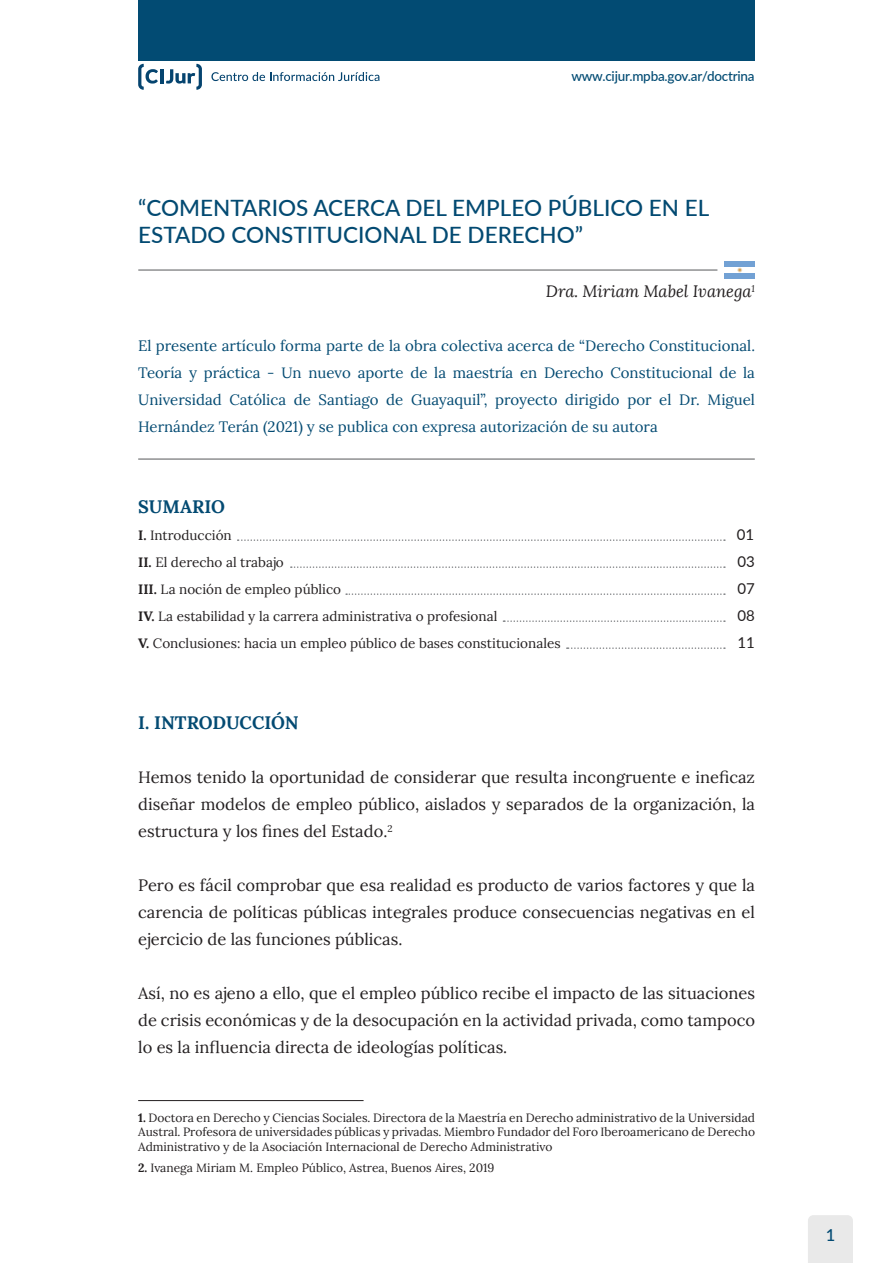
<style>
.page{position:relative;width:893px;height:1263px;background:#fff}
.page>*{position:absolute;margin:0;border:0;box-sizing:border-box;transform-origin:0 0}
.t1{font:500 22.5px/27px "Lato";color:#034a72}
.texto_corrido{font:700 18px "Lora";color:#034a72}
.texto_corrido-2{font:16.5px/27px "Lora";color:#231f20;text-align:justify}
.texto_corrido-3{font:italic 16.5px "Lora";color:#231f20}
.t2{font:500 16.5px "Lato";color:#024a73}
.texto_corrido-4{font:15px/27px "Lora";color:#034a72;text-align:justify}
.texto_corrido-5{font:15px "Lato";color:#231f20}
.texto_corrido-6{font:13.5px "Lora";color:#231f20}
.t3{font:500 13.5px "Lato";letter-spacing:-.015em;color:#024b73}
.Nota_al_pie_-_DOCTRI{font:12px/14.4px "Lora";color:#231f20;text-align:justify}
.s1{font-weight:700}
</style>
<div class="page">
<div style="left:808px;top:1215px;width:45px;height:48px;background:#e9e9e9"></div>
<div style="left:138px;top:0;width:617px;height:61px;background:#024b73"></div>
<hr style="left:138px;top:1100px;width:226px;height:1px;background:#231f20">
<svg style="left:291px;top:566px;width:434px;height:2px"></svg>
<svg style="left:346px;top:593px;width:379px;height:2px"></svg>
<svg style="left:503px;top:620px;width:222px;height:2px"></svg>
<svg style="left:567px;top:647px;width:158px;height:2px"></svg>
<hr style="left:138px;top:459px;width:617px;height:1px;background:#57585a">
<svg style="left:238px;top:539px;width:487px;height:2px"></svg>
<hr style="left:138px;top:270px;width:579px;height:1px;background:#57585a">
<div style="left:725px;top:261px;width:30px;height:6px;background:#72a1d4"></div>
<div style="left:725px;top:273px;width:30px;height:6px;background:#72a1d4"></div>
<svg style="left:737px;top:268px;width:5px;height:4px"></svg>
<svg style="left:211px;top:72px;width:168px;height:9px"></svg>
<hr style="left:160px;top:69px;width:4px;height:14px;background:#05446f">
<svg style="left:166px;top:64px;width:36px;height:26px"></svg>
<svg style="left:138px;top:64px;width:20px;height:26px"></svg>
<p class="t3" style="left:571px;top:66px;width:185px">www.cijur.mpba.gov.ar/doctrina</p>
<p class="t1" style="left:138px;top:193px;width:573px">“COMENTARIOS ACERCA DEL EMPLEO PÚBLICO EN EL<br>ESTADO CONSTITUCIONAL DE DERECHO”</p>
<p class="texto_corrido-3" style="left:546px;top:281px;width:211px">Dra. Miriam Mabel Ivanega<sup>1</sup></p>
<p class="texto_corrido-4" style="left:138px;top:331px;width:618px">El presente artículo forma parte de la obra colectiva acerca de “Derecho Constitucional.<br>Teoría y práctica - Un nuevo aporte de la maestría en Derecho Constitucional de la Universidad Católica de Santiago de Guayaquil”, proyecto dirigido por el Dr. Miguel Hernández Terán (2021) y se publica con expresa autorización de su autora</p>
<p class="texto_corrido" style="left:138px;top:495px;width:88px">SUMARIO</p>
<p class="texto_corrido-6" style="left:138px;top:525px;width:95px"><span class="s1">I.</span> Introducción</p>
<p class="texto_corrido-6" style="left:138px;top:552px;width:147px"><span class="s1">II.</span> El derecho al trabajo</p>
<p class="texto_corrido-6" style="left:138px;top:579px;width:204px"><span class="s1">III.</span> La noción de empleo público</p>
<p class="texto_corrido-6" style="left:138px;top:606px;width:361px"><span class="s1">IV.</span> La estabilidad y la carrera administrativa o profesional</p>
<p class="texto_corrido-6" style="left:138px;top:633px;width:424px"><span class="s1">V.</span> Conclusiones: hacia un empleo público de bases constitucionales</p>
<p class="texto_corrido" style="left:138px;top:711px;width:162px">I. INTRODUCCIÓN</p>
<p class="texto_corrido-5" style="left:737px;top:524px;width:19px">01</p>
<p class="texto_corrido-5" style="left:737px;top:551px;width:19px">03</p>
<p class="texto_corrido-5" style="left:737px;top:578px;width:19px">07</p>
<p class="texto_corrido-5" style="left:737px;top:605px;width:19px">08</p>
<p class="texto_corrido-5" style="left:737px;top:632px;width:19px">11</p>
<p class="texto_corrido-2" style="left:138px;top:763px;width:618px">Hemos tenido la oportunidad de considerar que resulta incongruente e ineficaz diseñar modelos de empleo público, aislados y separados de la organización, la estructura y los fines del Estado.<sup>2</sup></p>
<p class="texto_corrido-2" style="left:138px;top:871px;width:618px">Pero es fácil comprobar que esa realidad es producto de varios factores y que la carencia de políticas públicas integrales produce consecuencias negativas en el ejercicio de las funciones públicas.</p>
<p class="texto_corrido-2" style="left:138px;top:979px;width:618px">Así, no es ajeno a ello, que el empleo público recibe el impacto de las situaciones de crisis económicas y de la desocupación en la actividad privada, como tampoco lo es la influencia directa de ideologías políticas.</p>
<p class="Nota_al_pie_-_DOCTRI" style="left:138px;top:1109px;width:618px"><span class="s1">1.</span> Doctora en Derecho y Ciencias Sociales. Directora de la Maestría en Derecho administrativo de la Universidad Austral. Profesora de universidades públicas y privadas. Miembro Fundador del Foro Iberoamericano de Derecho Administrativo y de la Asociación Internacional de Derecho Administrativo</p>
<p class="Nota_al_pie_-_DOCTRI" style="left:138px;top:1160px;width:358px"><span class="s1">2.</span> Ivanega Miriam M. Empleo Público, Astrea, Buenos Aires, 2019</p>
<p class="t2" style="left:826px;top:1223px;width:11px">1</p>
</div>
